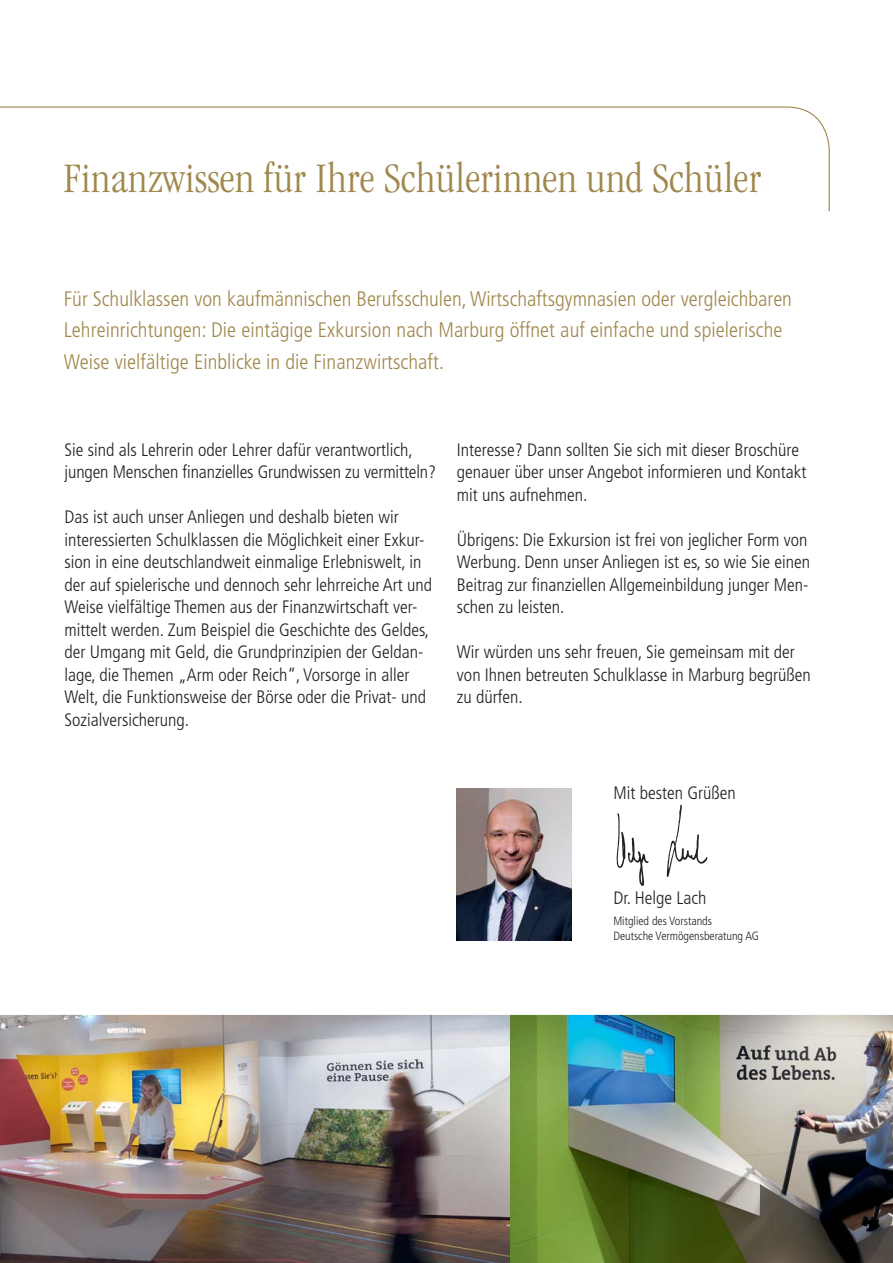
<style>
.page{position:relative;width:893px;height:1263px;background:#fff}
.page>*{position:absolute;margin:0;border:0;box-sizing:border-box;transform-origin:0 0}
.t1{font:300 condensed 43.5px "ITC Garamond Std";letter-spacing:.01em;color:#a0874c}
.t2{font:300 condensed 21px/31.5px "Frutiger LT Pro";letter-spacing:.005em;color:#a0874c}
.t3{font:300 condensed 18px/22.5px "Frutiger LT Pro";color:#231f20}
.t4{font:300 condensed 12px/15px "Frutiger LT Pro";color:#231f20}
</style>
<div class="page">
<img style="left:0;top:1015px;width:510px;height:248px">
<img style="left:510px;top:1015px;width:383px;height:248px">
<svg style="left:0;top:106px;width:830px;height:106px"></svg>
<img style="left:457px;top:788px;width:115px;height:152px">
<img style="left:616px;top:804px;width:92px;height:82px">
<h1 class="t1" style="left:64px;top:160px;width:698px">Finanzwissen für Ihre Schülerinnen und Schüler</h1>
<p class="t2" style="left:64px;top:285px;width:730px">Für Schulklassen von kaufmännischen Berufsschulen, Wirtschaftsgymnasien oder vergleichbaren<br>Lehreinrichtungen: Die eintägige Exkursion nach Marburg öffnet auf einfache und spielerische<br>Weise vielfältige Einblicke in die Finanzwirtschaft.</p>
<p class="t3" style="left:65px;top:440px;width:373px">Sie sind als Lehrerin oder Lehrer dafür verantwortlich, jungen Menschen finanzielles Grundwissen zu vermitteln?</p>
<p class="t3" style="left:65px;top:508px;width:369px">Das ist auch unser Anliegen und deshalb bieten wir interessierten Schulklassen die Möglichkeit einer Exkur&shy;sion in eine deutschlandweit einmalige Erlebniswelt, in der auf spielerische und dennoch sehr lehrreiche Art und Weise vielfältige Themen aus der Finanzwirtschaft ver&shy;mittelt werden. Zum Beispiel die Geschichte des Geldes, der Umgang mit Geld, die Grundprinzipien der Geldan&shy;lage, die Themen „Arm oder Reich“, Vorsorge in aller Welt, die Funktionsweise der Börse oder die Privat- und Sozialversicherung.</p>
<p class="t3" style="left:457px;top:440px;width:351px">Interesse? Dann sollten Sie sich mit dieser Broschüre genauer über unser Angebot informieren und Kontakt mit uns aufnehmen.</p>
<p class="t3" style="left:457px;top:530px;width:355px">Übrigens: Die Exkursion ist frei von jeglicher Form von Werbung. Denn unser Anliegen ist es, so wie Sie einen Beitrag zur finanziellen Allgemeinbildung junger Men&shy;schen zu leisten.</p>
<p class="t3" style="left:457px;top:643px;width:355px">Wir würden uns sehr freuen, Sie gemeinsam mit der von Ihnen betreuten Schulklasse in Marburg begrüßen zu dürfen.</p>
<p class="t3" style="left:613px;top:783px;width:124px">Mit besten Grüßen</p>
<p class="t3" style="left:613px;top:888px;width:94px">Dr. Helge Lach</p>
<p class="t4" style="left:613px;top:915px;width:147px">Mitglied des Vorstands<br>Deutsche Vermögensberatung AG</p>
</div>
